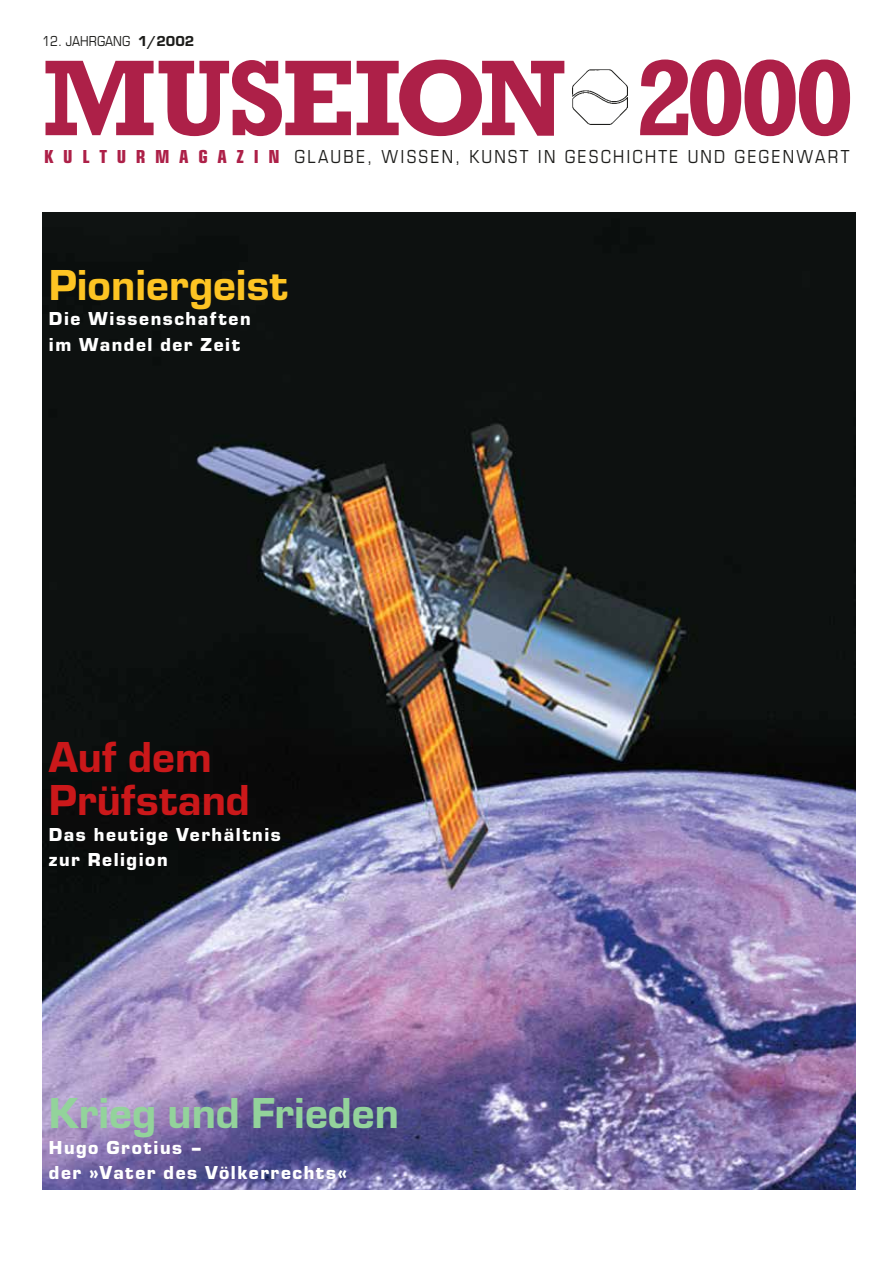
<style>
.page{position:relative;width:893px;height:1263px;background:#fff}
.page>*{position:absolute;margin:0;border:0;box-sizing:border-box;transform-origin:0 0}
.museion_titel_2002_1{font:700 109.5px "Rockwell";letter-spacing:-.055em;color:#ad2048}
.untertitel_mehrzeili{font:45px/43.5px "Eurostile Hea";color:#cb181a}
.untertitel_mehrzeili-2{font:45px "Eurostile Hea";color:#93d39b}
.untertitel_3_2002_1{font:45px "Eurostile Hea";color:#fdc423}
.untertitel_mehrzeili-3{font:900 19.5px/25.5px "Eurostile";letter-spacing:.08em;color:#fff}
.Normal_2001_1_MDE_in{font:19.5px "Eurostile Con";letter-spacing:.11em;color:#1d1d1b}
.untertitel_3_2002_1-2{font:900 19.5px/25.5px "Eurostile";letter-spacing:.08em;color:#fff}
.Normal_2002_1_MDE_in{font:15px "Eurostile Con";color:#1d1d1b}
.s1{font-family:"Eurostile Hea"}
.s2{font-family:"Eurostile Con Hea";color:#ad2048}
</style>
<div class="page">
<img style="left:43px;top:213px;width:813px;height:976px">
<img style="left:572px;top:69px;width:55px;height:55px">
<p class="Normal_2002_1_MDE_in" style="left:43px;top:30px;width:153px">12. JAHRGANG <span class="s1">1/2002</span></p>
<p class="museion_titel_2002_1" style="left:43px;top:32px;width:814px">MUSEION 2000</p>
<p class="Normal_2001_1_MDE_in" style="left:44px;top:143px;width:807px"><span class="s2">K U L T U R M A G A Z I N</span> GLAUBE, WISSEN, KUNST IN GESCHICHTE UND GEGENWART</p>
<p class="untertitel_3_2002_1" style="left:49px;top:253px;width:240px">Pioniergeist</p>
<p class="untertitel_3_2002_1-2" style="left:49px;top:305px;width:203px">Die Wissenschaften im Wandel der Zeit</p>
<p class="untertitel_mehrzeili" style="left:49px;top:732px;width:203px">Auf dem<br>Prüfstand</p>
<p class="untertitel_mehrzeili-3" style="left:49px;top:820px;width:234px">Das heutige Verhältnis zur Religion</p>
<p class="untertitel_mehrzeili-2" style="left:49px;top:1082px;width:352px">Krieg und Frieden</p>
<p class="untertitel_mehrzeili-3" style="left:49px;top:1133px;width:300px">Hugo Grotius –<br>der »Vater des Völkerrechts«</p>
</div>
